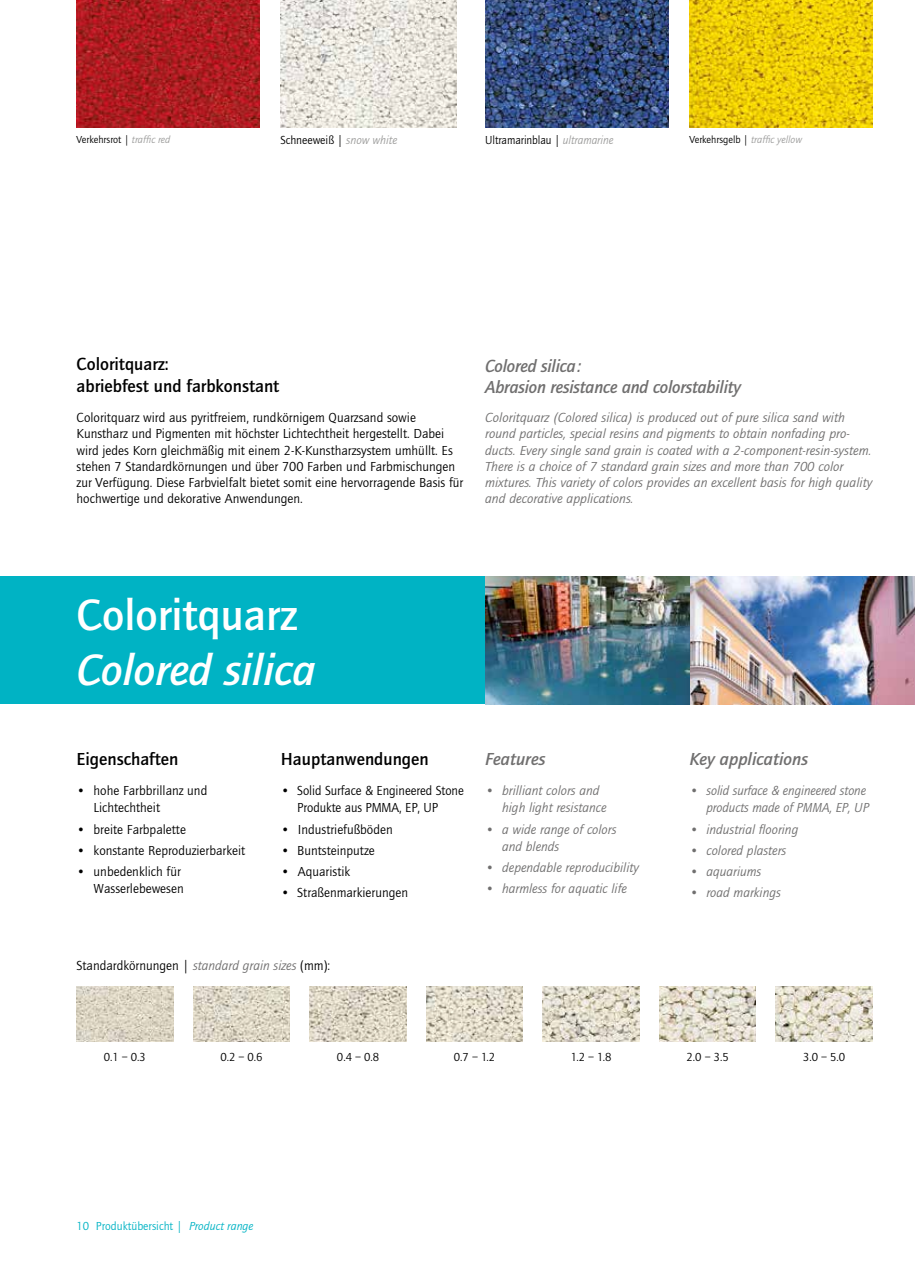
<style>
.page{position:relative;width:915px;height:1285px;background:#fff}
.page>*{position:absolute;margin:0;border:0;box-sizing:border-box;transform-origin:0 0}
.t1{font:italic 500 45px "Quay Sans";color:#fff}
.t2{font:500 45px "Quay Sans";color:#fff}
.t3{font:italic 500 18px/21.3px "Quay Sans";letter-spacing:-.01em;color:#706f6f}
.t4{font:500 18px/21.3px "Quay Sans";color:#000}
.t5{font:13.5px/16.2px "Quay Sans";color:#000}
.t6{font:italic 13.5px/16.2px "Quay Sans";color:#706f6f}
.t7{font:12px "Quay Sans";letter-spacing:-.005em;color:#000}
.t8{font:12px "Quay Sans";color:#00b3c4}
.t9{font:12px "Quay Sans";letter-spacing:-.005em;color:#000;scale:.96 1}
.t10{font:10.5px "Quay Sans";color:#000}
.s1{font-style:italic;color:#9d9d9c}
.s2{font-style:italic;color:#706f6f}
.s3{font-style:italic}
</style>
<div class="page">
<img style="left:76px;top:0;width:183px;height:128px">
<svg style="left:456px;top:0;width:1px;height:128px"></svg>
<img style="left:280px;top:0;width:176px;height:128px">
<img style="left:485px;top:0;width:183px;height:128px">
<img style="left:689px;top:0;width:183px;height:128px">
<img style="left:193px;top:986px;width:97px;height:55px">
<img style="left:310px;top:986px;width:96px;height:55px">
<img style="left:77px;top:986px;width:96px;height:55px">
<img style="left:775px;top:986px;width:97px;height:55px">
<img style="left:426px;top:986px;width:96px;height:55px">
<img style="left:542px;top:986px;width:97px;height:55px">
<img style="left:659px;top:986px;width:96px;height:55px">
<div style="left:0;top:576px;width:485px;height:128px;background:#00b3c4"></div>
<img style="left:485px;top:576px;width:429px;height:128px">
<p class="t10" style="left:77px;top:134px;width:95px">Verkehrsrot | <span class="s1">traffic red</span></p>
<p class="t7" style="left:280px;top:134px;width:118px">Schneeweiß | <span class="s1">snow white</span></p>
<p class="t9" style="left:485px;top:134px;width:135px">Ultramarinblau | <span class="s1">ultramarine</span></p>
<p class="t10" style="left:689px;top:134px;width:114px">Verkehrsgelb | <span class="s1">traffic yellow</span></p>
<h2 class="t4" style="left:77px;top:354px;width:204px">Coloritquarz:<br>abriebfest und farbkonstant</h2>
<h2 class="t3" style="left:485px;top:355px;width:257px">Colored silica:<br>Abrasion resistance and colorstability</h2>
<p class="t6" style="left:485px;top:410px;width:388px">Coloritquarz (Colored silica) is produced out of pure silica sand with round particles, special resins and pigments to obtain nonfading pro&shy;ducts. Every single sand grain is coated with a 2-component-resin-system.<br>There is a choice of 7 standard grain sizes and more than 700 color mixtures. This variety of colors provides an excellent basis for high quality and decorative applications.</p>
<p class="t5" style="left:77px;top:410px;width:388px">Coloritquarz wird aus pyritfreiem, rundkörnigem Quarzsand sowie Kunstharz und Pigmenten mit höchster Lichtechtheit hergestellt. Dabei wird jedes Korn gleichmäßig mit einem 2-K-Kunstharzsystem umhüllt. Es stehen 7 Standardkörnungen und über 700 Farben und Farbmischungen zur Verfügung. Diese Farbvielfalt bietet somit eine hervorragende Basis für hochwertige und dekorative Anwendungen.</p>
<h1 class="t2" style="left:77px;top:589px;width:222px">Coloritquarz</h1>
<h1 class="t1" style="left:77px;top:644px;width:241px">Colored silica</h1>
<h2 class="t4" style="left:77px;top:748px;width:103px">Eigenschaften</h2>
<p class="t5" style="left:94px;top:782px;width:115px;line-height:17px;text-indent:-17px">• hohe Farbbrillanz und<br>Lichtechtheit</p>
<p class="t5" style="left:77px;top:821px;width:111px">• breite Farbpalette</p>
<p class="t5" style="left:77px;top:842px;width:170px">• konstante Reproduzierbarkeit</p>
<p class="t5" style="left:77px;top:863px;width:109px;line-height:17px;text-align:right">• unbedenklich für<br>Wasserlebewesen</p>
<h2 class="t4" style="left:281px;top:748px;width:149px">Hauptanwendungen</h2>
<p class="t5" style="left:297px;top:782px;width:168px;line-height:17px;text-indent:-16px">• Solid Surface &amp; Engineered Stone<br>Produkte aus PMMA, EP, UP</p>
<p class="t5" style="left:281px;top:821px;width:113px">• Industriefußböden</p>
<p class="t5" style="left:281px;top:842px;width:95px">• Buntsteinputze</p>
<p class="t5" style="left:281px;top:863px;width:71px">• Aquaristik</p>
<p class="t5" style="left:281px;top:884px;width:129px">• Straßenmarkierungen</p>
<h2 class="t3" style="left:485px;top:748px;width:62px">Features</h2>
<p class="t6" style="left:502px;top:782px;width:106px;line-height:17px;text-indent:-17px">• brilliant colors and high light resistance</p>
<p class="t6" style="left:502px;top:820px;width:116px;line-height:17px;text-indent:-17px">• a wide range of colors and blends</p>
<p class="t6" style="left:485px;top:859px;width:155px">• dependable reproducibility</p>
<p class="t6" style="left:485px;top:880px;width:143px">• harmless for aquatic life</p>
<p class="t5" style="left:77px;top:957px;width:255px">Standardkörnungen | <span class="s2">standard grain sizes</span> (mm):</p>
<h2 class="t3" style="left:689px;top:748px;width:120px">Key applications</h2>
<p class="t6" style="left:689px;top:782px;width:181px;line-height:17px;text-align:right">• solid surface &amp; engineered stone products made of PMMA, EP, UP</p>
<p class="t6" style="left:689px;top:821px;width:110px">• industrial flooring</p>
<p class="t6" style="left:689px;top:842px;width:98px">• colored plasters</p>
<p class="t6" style="left:689px;top:863px;width:73px">• aquariums</p>
<p class="t6" style="left:689px;top:884px;width:93px">• road markings</p>
<p class="t7" style="left:104px;top:1050px;width:44px">0.1 – 0.3</p>
<p class="t7" style="left:220px;top:1050px;width:44px">0.2 – 0.6</p>
<p class="t7" style="left:337px;top:1050px;width:44px">0.4 – 0.8</p>
<p class="t7" style="left:453px;top:1050px;width:43px">0.7 – 1.2</p>
<p class="t7" style="left:570px;top:1050px;width:42px">1.2 – 1.8</p>
<p class="t7" style="left:686px;top:1050px;width:44px">2.0 – 3.5</p>
<p class="t7" style="left:802px;top:1050px;width:44px">3.0 – 5.0</p>
<p class="t8" style="left:77px;top:1219px;width:178px">10 Produktübersicht | <span class="s3">Product range</span></p>
</div>
